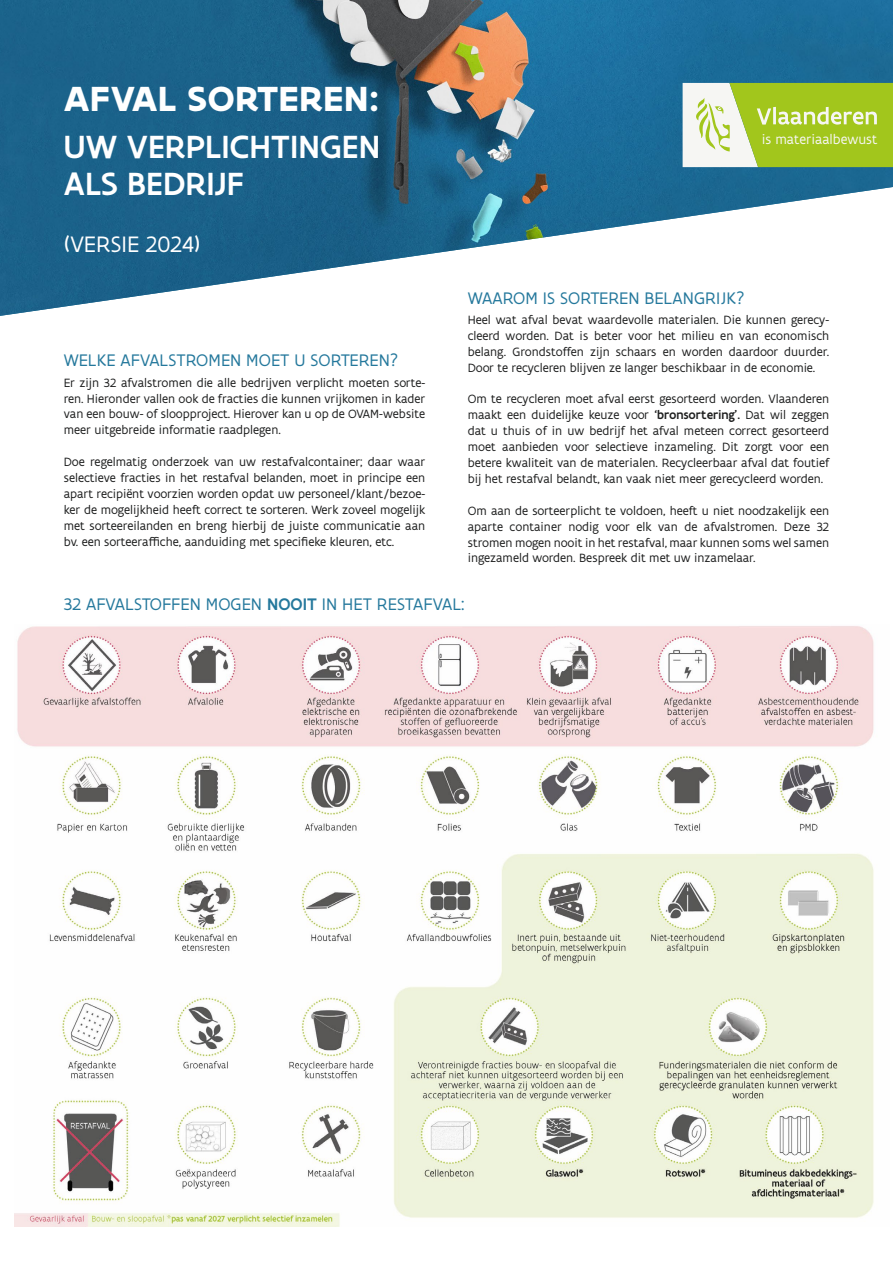
<style>
.page{position:relative;width:893px;height:1263px;background:#fff}
.page>*{position:absolute;margin:0;border:0;box-sizing:border-box;transform-origin:0 0}
.t1{font:700 37.5px "Flanders Art Sans";letter-spacing:.005em;color:#fff}
.t2{font:500 34.5px/37.5px "Flanders Art Sans";letter-spacing:.005em;color:#fff}
.t3{font:24px "Flanders Art Sans";color:#fff}
.t4{font:18px "Flanders Art Sans";letter-spacing:.005em;color:#24789c}
.t5{font:14.4px "Flanders Art Sans";color:#f6f6f3}
.t6{font:12.9px/15.9px "Flanders Art Sans";color:#1e1f1f;text-align:justify}
.s1{font-weight:500}
</style>
<div class="page">
<img style="left:0;top:0;width:893px;height:316px">
<svg style="left:683px;top:83px;width:210px;height:84px"></svg>
<img style="left:15px;top:626px;width:859px;height:601px">
<h1 class="t1" style="left:64px;top:75px;width:317px">AFVAL SORTEREN:</h1>
<h2 class="t2" style="left:64px;top:127px;width:318px">UW VERPLICHTINGEN<br>ALS BEDRIJF</h2>
<h3 class="t3" style="left:64px;top:229px;width:138px">(VERSIE 2024)</h3>
<h3 class="t4" style="left:64px;top:349px;width:336px">WELKE AFVALSTROMEN MOET U SORTEREN?</h3>
<p class="t6" style="left:64px;top:374px;width:363px">Er zijn 32 afvalstromen die alle bedrijven verplicht moeten sorte&shy;ren. Hieronder vallen ook de fracties die kunnen vrijkomen in kader van een bouw- of sloopproject. Hierover kan u op de OVAM-website meer uitgebreide informatie raadplegen.</p>
<p class="t6" style="left:64px;top:454px;width:363px">Doe regelmatig onderzoek van uw restafvalcontainer; daar waar selectieve fracties in het restafval belanden, moet in principe een apart recipiënt voorzien worden opdat uw personeel/klant/bezoe&shy;ker de mogelijkheid heeft correct te sorteren. Werk zoveel mogelijk met sorteereilanden en breng hierbij de juiste communicatie aan bv. een sorteeraffiche, aanduiding met specifieke kleuren, etc.</p>
<p class="t5" style="left:762px;top:130px;width:117px">is materiaalbewust</p>
<h3 class="t4" style="left:468px;top:287px;width:278px">WAAROM IS SORTEREN BELANGRIJK?</h3>
<p class="t6" style="left:468px;top:311px;width:363px">Heel wat afval bevat waardevolle materialen. Die kunnen gerecy&shy;cleerd worden. Dat is beter voor het milieu en van economisch belang. Grondstoffen zijn schaars en worden daardoor duurder.<br>Door te recycleren blijven ze langer beschikbaar in de economie.</p>
<p class="t6" style="left:468px;top:391px;width:363px">Om te recycleren moet afval eerst gesorteerd worden. Vlaanderen maakt een duidelijke keuze voor <span class="s1">‘bronsortering’.</span> Dat wil zeggen dat u thuis of in uw bedrijf het afval meteen correct gesorteerd moet aanbieden voor selectieve inzameling. Dit zorgt voor een betere kwaliteit van de materialen. Recycleerbaar afval dat foutief bij het restafval belandt, kan vaak niet meer gerecycleerd worden.</p>
<p class="t6" style="left:468px;top:502px;width:363px">Om aan de sorteerplicht te voldoen, heeft u niet noodzakelijk een aparte container nodig voor elk van de afvalstromen. Deze 32 stromen mogen nooit in het restafval, maar kunnen soms wel samen ingezameld worden. Bespreek dit met uw inzamelaar.</p>
<h3 class="t4" style="left:64px;top:593px;width:402px">32 AFVALSTOFFEN MOGEN <span class="s1">NOOIT</span> IN HET RESTAFVAL:</h3>
</div>
